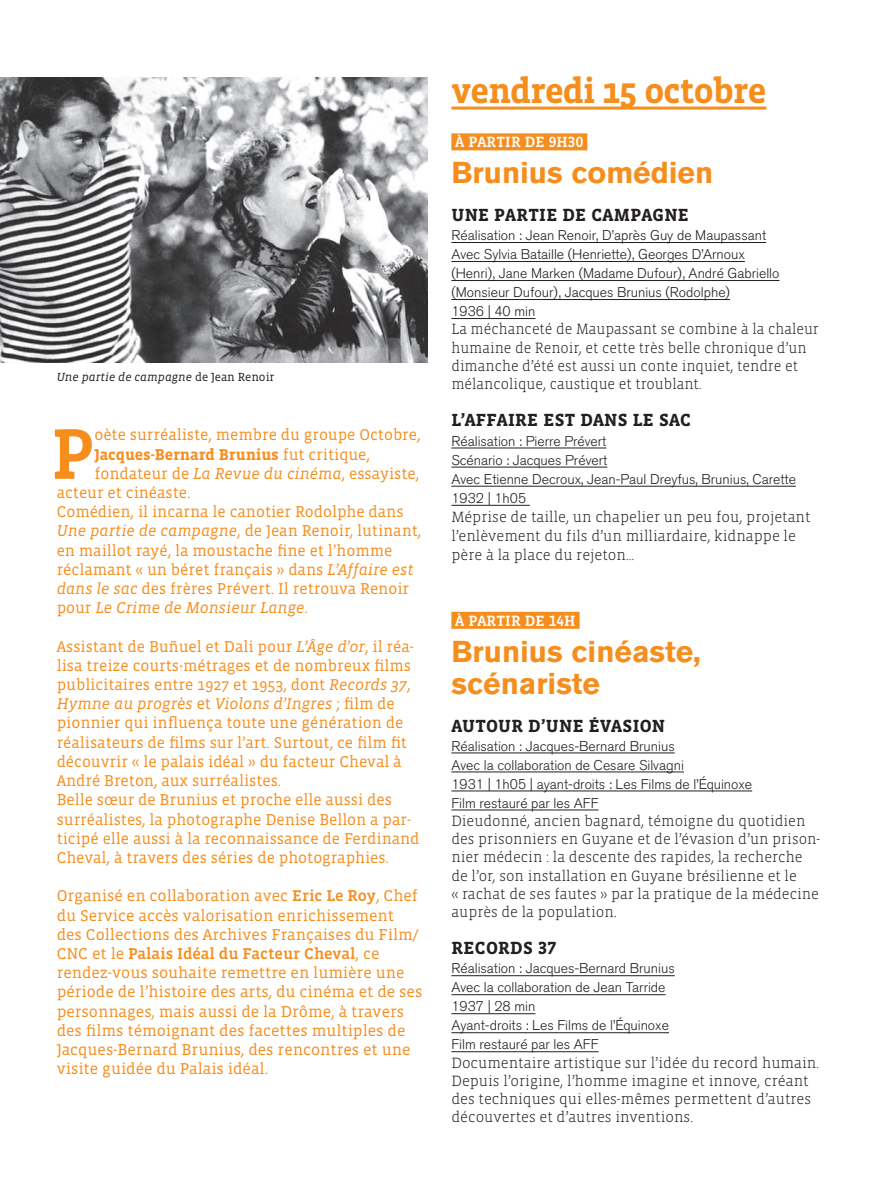
<style>
.page{position:relative;width:879px;height:1191px;background:#fff}
.page>*{position:absolute;margin:0;border:0;box-sizing:border-box;transform-origin:0 0}
.t1{font:500 73px "Vista Slab OT";color:#f68e1e}
.t2{font:700 36px "Vista Slab OT";letter-spacing:-.025em;color:#f68e1e}
.t3{font:700 30px/32px "Akzidenz Grotesk BQ";color:#f68e1e}
.t4{font:700 18px "Vista Slab OT";letter-spacing:.02em;color:#231f20}
.t5{font:16px/19.2px "Vista Slab OT";color:#f68e1e}
.t6{font:700 16px "Vista Slab OT";color:#f68e1e}
.t7{font:italic 16px "Vista Slab OT";color:#f68e1e}
.t8{font:300 15.2px/18.2px "Vista Slab OT";color:#231f20}
.t9{font:500 15.2px "Vista Slab OT";letter-spacing:.01em;color:#fff}
.t10{font:300 14px/19px "Akzidenz Grotesk BQ";color:#231f20}
.t11{font:italic 12px "Vista Slab OT";color:#231f20}
.s1{font-style:normal}
.s2{font-weight:400}
.s3{font-style:italic}
.s4{font-weight:500}
</style>
<div class="page">
<hr style="left:451px;top:107px;width:315px;height:3px;background:#f68e1e">
<div style="left:451px;top:133px;width:136px;height:17px;background:#f68e1e"></div>
<hr style="left:451px;top:242px;width:315px;height:1px;background:#231f20">
<hr style="left:451px;top:261px;width:294px;height:1px;background:#231f20">
<hr style="left:451px;top:280px;width:328px;height:1px;background:#231f20">
<hr style="left:451px;top:299px;width:279px;height:1px;background:#231f20">
<hr style="left:451px;top:318px;width:84px;height:1px;background:#231f20">
<hr style="left:451px;top:447px;width:155px;height:1px;background:#231f20">
<hr style="left:451px;top:467px;width:156px;height:1px;background:#231f20">
<hr style="left:451px;top:486px;width:345px;height:1px;background:#231f20">
<hr style="left:451px;top:505px;width:79px;height:1px;background:#231f20">
<div style="left:451px;top:612px;width:128px;height:17px;background:#f68e1e"></div>
<hr style="left:451px;top:752px;width:224px;height:1px;background:#231f20">
<hr style="left:451px;top:771px;width:233px;height:1px;background:#231f20">
<hr style="left:451px;top:790px;width:301px;height:1px;background:#231f20">
<hr style="left:451px;top:809px;width:147px;height:1px;background:#231f20">
<hr style="left:451px;top:975px;width:224px;height:1px;background:#231f20">
<hr style="left:451px;top:994px;width:214px;height:1px;background:#231f20">
<hr style="left:451px;top:1013px;width:84px;height:1px;background:#231f20">
<hr style="left:451px;top:1032px;width:218px;height:1px;background:#231f20">
<hr style="left:451px;top:1051px;width:147px;height:1px;background:#231f20">
<img style="left:0;top:77px;width:427px;height:285px">
<p class="t11" style="left:57px;top:370px;width:219px">Une partie de campagne <span class="s1">de Jean Renoir</span></p>
<h1 class="t1" style="left:51px;top:417px;width:45px">P</h1>
<p class="t5" style="left:94px;top:426px;width:328px">oète surréaliste, membre du groupe Octobre,</p>
<p class="t6" style="left:94px;top:446px;width:277px">Jacques-Bernard Brunius <span class="s2">fut critique,</span></p>
<p class="t5" style="left:94px;top:464px;width:326px">fondateur de <span class="s3">La Revue du cinéma</span>, essayiste,</p>
<p class="t5" style="left:57px;top:483px;width:135px">acteur et cinéaste.</p>
<p class="t5" style="left:57px;top:502px;width:348px">Comédien, il incarna le canotier Rodolphe dans</p>
<p class="t5" style="left:57px;top:522px;width:366px"><span class="s3">Une partie de campagne</span>, de Jean Renoir, lutinant,</p>
<p class="t5" style="left:57px;top:541px;width:337px">en maillot rayé, la moustache fine et l’homme</p>
<p class="t5" style="left:57px;top:560px;width:358px">réclamant « un béret français » dans <span class="s3">L’Affaire est</span></p>
<p class="t5" style="left:57px;top:579px;width:354px"><span class="s3">dans le sac</span> des frères Prévert. Il retrouva Renoir</p>
<p class="t7" style="left:57px;top:599px;width:253px"><span class="s1">pour</span> Le Crime de Monsieur Lange<span class="s1">.</span></p>
<p class="t5" style="left:57px;top:637px;width:364px">Assistant de Buñuel et Dali pour <span class="s3">L’Âge d’or</span>, il réa&shy;lisa treize courts-métrages et de nombreux films publicitaires entre 1927 et 1953, dont <span class="s3">Records 37</span>, <span class="s3">Hymne au progrès</span> et <span class="s3">Violons d’Ingres</span> ; film de pionnier qui influença toute une génération de réalisateurs de films sur l’art. Surtout, ce film fit découvrir « le palais idéal » du facteur Cheval à André Breton, aux surréalistes.<br>Belle sœur de Brunius et proche elle aussi des surréalistes, la photographe Denise Bellon a par&shy;ticipé elle aussi à la reconnaissance de Ferdinand Cheval, à travers des séries de photographies.</p>
<p class="t5" style="left:57px;top:886px;width:367px">Organisé en collaboration avec <span class="s4">Eric Le Roy</span>, Chef du Service accès valorisation enrichissement des Collections des Archives Françaises du Film/ CNC et le <span class="s4">Palais Idéal du Facteur Cheval</span>, ce rendez-vous souhaite remettre en lumière une période de l’histoire des arts, du cinéma et de ses personnages, mais aussi de la Drôme, à travers des films témoignant des facettes multiples de Jacques-Bernard Brunius, des rencontres et une visite guidée du Palais idéal.</p>
<h2 class="t2" style="left:451px;top:72px;width:316px">vendredi 15 octobre</h2>
<p class="t9" style="left:455px;top:134px;width:130px">À PARTIR DE 9H30</p>
<h3 class="t3" style="left:451px;top:157px;width:263px">Brunius comédien</h3>
<p class="t4" style="left:451px;top:206px;width:239px">UNE PARTIE DE CAMPAGNE</p>
<p class="t10" style="left:451px;top:226px;width:330px">Réalisation : Jean Renoir, D’après Guy de Maupassant Avec Sylvia Bataille (Henriette), Georges D’Arnoux (Henri), Jane Marken (Madame Dufour), André Gabriello (Monsieur Dufour), Jacques Brunius (Rodolphe)<br>1936 | 40 min</p>
<p class="t8" style="left:451px;top:320px;width:369px">La méchanceté de Maupassant se combine à la chaleur humaine de Renoir, et cette très belle chronique d’un dimanche d’été est aussi un conte inquiet, tendre et mélancolique, caustique et troublant.</p>
<p class="t4" style="left:451px;top:411px;width:241px">L’AFFAIRE EST DANS LE SAC</p>
<p class="t10" style="left:451px;top:431px;width:346px">Réalisation : Pierre Prévert<br>Scénario : Jacques Prévert<br>Avec Etienne Decroux, Jean-Paul Dreyfus, Brunius, Carette<br>1932 | 1h05</p>
<p class="t8" style="left:451px;top:507px;width:361px;line-height:19.2px">Méprise de taille, un chapelier un peu fou, projetant l’enlèvement du fils d’un milliardaire, kidnappe le père à la place du rejeton…</p>
<p class="t9" style="left:455px;top:612px;width:122px">À PARTIR DE 14H</p>
<h3 class="t3" style="left:451px;top:635px;width:251px">Brunius cinéaste, scénariste</h3>
<p class="t4" style="left:451px;top:716px;width:215px">AUTOUR D’UNE ÉVASION</p>
<p class="t10" style="left:451px;top:736px;width:302px">Réalisation : Jacques-Bernard Brunius<br>Avec la collaboration de Cesare Silvagni<br>1931 | 1h05 | ayant-droits : Les Films de l’Équinoxe Film restauré par les AFF</p>
<p class="t8" style="left:451px;top:812px;width:370px">Dieudonné, ancien bagnard, témoigne du quotidien des prisonniers en Guyane et de l’évasion d’un prison&shy;nier médecin : la descente des rapides, la recherche de l’or, son installation en Guyane brésilienne et le<br>« rachat de ses fautes » par la pratique de la médecine auprès de la population.</p>
<p class="t4" style="left:451px;top:939px;width:106px">RECORDS 37</p>
<p class="t10" style="left:451px;top:959px;width:225px">Réalisation : Jacques-Bernard Brunius<br>Avec la collaboration de Jean Tarride<br>1937 | 28 min<br>Ayant-droits : Les Films de l’Équinoxe<br>Film restauré par les AFF</p>
<p class="t8" style="left:451px;top:1053px;width:369px">Documentaire artistique sur l’idée du record humain.<br>Depuis l’origine, l’homme imagine et innove, créant des techniques qui elles-mêmes permettent d’autres découvertes et d’autres inventions.</p>
</div>
